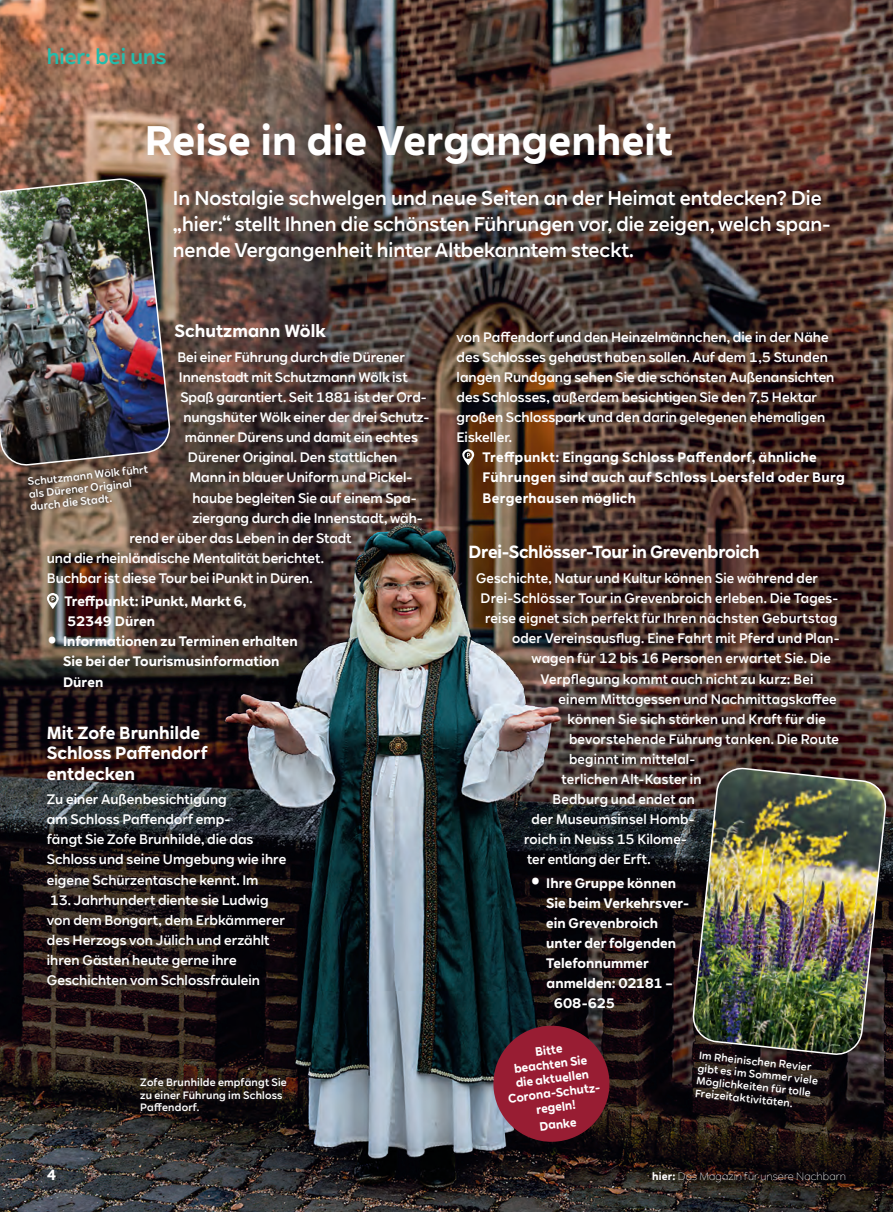
<style>
.page{position:relative;width:893px;height:1212px;background:#fff}
.page>*{position:absolute;margin:0;border:0;box-sizing:border-box;transform-origin:0 0}
.t1{font:700 40.5px "RWE Sans";letter-spacing:.005em;color:#fff}
.t2{font:500 21px "RWE Sans";letter-spacing:-.005em;color:#22bcac}
.t3{font:500 19.5px/26.2px "RWE Sans";color:#fff}
.t4{font:700 17.25px/20.1px "RWE Sans";color:#fff}
.t5{font:700 14.25px "RWE Sans";color:#fff}
.t6{font:500 13.5px/20.1px "RWE Sans";color:#fff}
.t7{font:700 13.5px/20.1px "RWE Sans";letter-spacing:.005em;color:#fff}
.t8{font:700 13.5px/20.1px "RWE Sans";letter-spacing:.025em;color:#fff}
.t9{font:700 12px/14.4px "RWE Sans";color:#fff;text-align:center}
.t10{font:500 10.5px/12.6px "RWE Sans";letter-spacing:.02em;color:#fff}
.t11{font:300 10.5px "RWE Sans";letter-spacing:.01em;color:#fff}
.s1{font-weight:500;font-size:30px}
.s2{font-weight:700}
</style>
<div class="page">
<img style="left:0;top:0;width:893px;height:1212px">
<svg style="left:47px;top:593px;width:12px;height:16px"></svg>
<svg style="left:462px;top:449px;width:12px;height:16px"></svg>
<img style="left:0;top:178px;width:171px;height:288px">
<div style="left:23px;top:461px;width:129px;height:54px;background:#231f20;opacity:.96"></div>
<img style="left:690px;top:767px;width:198px;height:290px">
<div style="left:691px;top:1047px;width:131px;height:64px;background:#231f20;opacity:.96"></div>
<img style="left:226px;top:523px;width:180px;height:282px">
<div style="left:136px;top:1073px;width:155px;height:42px;background:#231f20;opacity:.96"></div>
<svg style="left:490px;top:1022px;width:123px;height:123px;background:#772334"></svg>
<h2 class="t2" style="left:47px;top:43px;width:121px">hier: bei uns</h2>
<h1 class="t1" style="left:145px;top:115px;width:529px">Reise in die Vergangenheit</h1>
<h3 class="t3" style="left:173px;top:185px;width:659px">In Nostalgie schwelgen und neue Seiten an der Heimat entdecken? Die „hier:“ stellt Ihnen die schönsten Führungen vor, die zeigen, welch span&shy;nende Vergangenheit hinter Altbekanntem steckt.</h3>
<p class="t4" style="left:174px;top:321px;width:153px">Schutzmann Wölk</p>
<p class="t6" style="left:177px;top:347px;width:229px">Bei einer Führung durch die Dürener</p>
<p class="t6" style="left:179px;top:367px;width:230px">Innenstadt mit Schutzmann Wölk ist</p>
<p class="t6" style="left:180px;top:387px;width:248px">Spaß garantiert. Seit 1881 ist der Ord-</p>
<p class="t6" style="left:183px;top:407px;width:247px">nungshüter Wölk einer der drei Schutz-</p>
<p class="t6" style="left:185px;top:428px;width:234px">männer Dürens und damit ein echtes</p>
<p class="t6" style="left:188px;top:448px;width:211px">Dürener Original. Den stattlichen</p>
<p class="t6" style="left:189px;top:468px;width:224px">Mann in blauer Uniform und Pickel-</p>
<p class="t6" style="left:192px;top:488px;width:226px">haube begleiten Sie auf einem Spa-</p>
<p class="t6" style="left:192px;top:508px;width:232px">ziergang durch die Innenstadt, wäh-</p>
<p class="t6" style="left:129px;top:528px;width:224px">rend er über das Leben in der Stadt</p>
<p class="t6" style="left:47px;top:548px;width:279px">und die rheinländische Mentalität berichtet.</p>
<p class="t6" style="left:47px;top:568px;width:267px">Buchbar ist diese Tour bei iPunkt in Düren.</p>
<p class="t7" style="left:64px;top:591px;width:184px">Treffpunkt: iPunkt, Markt 6,<br>52349 Düren</p>
<p class="t7" style="left:63px;top:631px;width:236px;text-indent:-16px"><span class="s1">•</span> Informationen zu Terminen erhalten<br>Sie bei der Tourismusinformation<br>Düren</p>
<p class="t4" style="left:47px;top:723px;width:162px">Mit Zofe Brunhilde<br>Schloss Paffendorf entdecken</p>
<p class="t6" style="left:47px;top:789px;width:241px">Zu einer Außenbesichtigung<br>am Schloss Paffendorf emp-<br>fängt Sie Zofe Brunhilde, die das<br>Schloss und seine Umgebung wie ihre eigene Schürzentasche kennt. Im</p>
<p class="t6" style="left:47px;top:890px;width:239px">13. Jahrhundert diente sie Ludwig von dem Bongart, dem Erbkämmerer des Herzogs von Jülich und erzählt ihren Gästen heute gerne ihre Geschichten vom Schlossfräulein</p>
<p class="t10" style="left:27px;top:475px;width:122px;rotate:-6deg">Schutzmann Wölk führt als Dürener Original durch die Stadt.</p>
<p class="t10" style="left:140px;top:1076px;width:148px">Zofe Brunhilde empfängt Sie zu einer Führung im Schloss<br>Paffendorf.</p>
<p class="t6" style="left:457px;top:327px;width:379px">von Paffendorf und den Heinzelmännchen, die in der Nähe des Schlosses gehaust haben sollen. Auf dem 1,5 Stunden langen Rundgang sehen Sie die schönsten Außenansichten des Schlosses, außerdem besichtigen Sie den 7,5 Hektar großen Schlosspark und den darin gelegenen ehemaligen Eiskeller.</p>
<p class="t8" style="left:483px;top:448px;width:364px">Treffpunkt: Eingang Schloss Paffendorf, ähnliche<br>Führungen sind auch auf Schloss Loersfeld oder Burg<br>Bergerhausen möglich</p>
<p class="t4" style="left:469px;top:542px;width:292px">Drei-Schlösser-Tour in Grevenbroich</p>
<p class="t6" style="left:476px;top:568px;width:343px">Geschichte, Natur und Kultur können Sie während der</p>
<p class="t6" style="left:481px;top:588px;width:359px">Drei-Schlösser Tour in Grevenbroich erleben. Die Tages-</p>
<p class="t6" style="left:485px;top:608px;width:354px">reise eignet sich perfekt für Ihren nächsten Geburtstag</p>
<p class="t6" style="left:512px;top:629px;width:329px">oder Vereinsausflug. Eine Fahrt mit Pferd und Plan-</p>
<p class="t6" style="left:532px;top:649px;width:301px">wagen für 12 bis 16 Personen erwartet Sie. Die</p>
<p class="t6" style="left:541px;top:669px;width:274px">Verpflegung kommt auch nicht zu kurz: Bei</p>
<p class="t6" style="left:559px;top:689px;width:280px">einem Mittagessen und Nachmittagskaffee</p>
<p class="t6" style="left:568px;top:709px;width:260px">können Sie sich stärken und Kraft für die</p>
<p class="t6" style="left:569px;top:729px;width:271px">bevorstehende Führung tanken. Die Route</p>
<p class="t6" style="left:569px;top:749px;width:128px">beginnt im mittelal-</p>
<p class="t6" style="left:562px;top:769px;width:141px">terlichen Alt-Kaster in</p>
<p class="t6" style="left:553px;top:789px;width:144px">Bedburg und endet an</p>
<p class="t6" style="left:532px;top:809px;width:165px">der Museumsinsel Homb-</p>
<p class="t6" style="left:524px;top:830px;width:164px">roich in Neuss 15 Kilome-</p>
<p class="t6" style="left:527px;top:850px;width:125px">ter entlang der Erft.</p>
<p class="t7" style="left:530px;top:873px;width:147px"><span class="s1">•</span> Ihre Gruppe können</p>
<p class="t7" style="left:546px;top:893px;width:144px">Sie beim Verkehrsver-</p>
<p class="t7" style="left:546px;top:913px;width:113px">ein Grevenbroich</p>
<p class="t7" style="left:546px;top:933px;width:131px">unter der folgenden</p>
<p class="t7" style="left:546px;top:953px;width:104px">Telefonnummer</p>
<p class="t7" style="left:547px;top:973px;width:128px">anmelden: 02181 –</p>
<p class="t7" style="left:554px;top:993px;width:63px">608-625</p>
<p class="t9" style="left:502px;top:1048px;width:95px;rotate:-7deg">Bitte<br>beachten Sie die aktuellen<br>Corona-Schutz&shy;regeln!</p>
<p class="t9" style="left:539px;top:1119px;width:38px;rotate:-7deg">Danke</p>
<p class="t10" style="left:700px;top:1049px;width:122px;rotate:6deg">Im Rheinischen Revier gibt es im Sommer viele<br>Möglichkeiten für tolle<br>Freizeitaktivitäten.</p>
<p class="t5" style="left:47px;top:1165px;width:11px">4</p>
<p class="t11" style="left:652px;top:1170px;width:195px"><span class="s2">hier:</span> Das Magazin für unsere Nachbarn</p>
</div>
